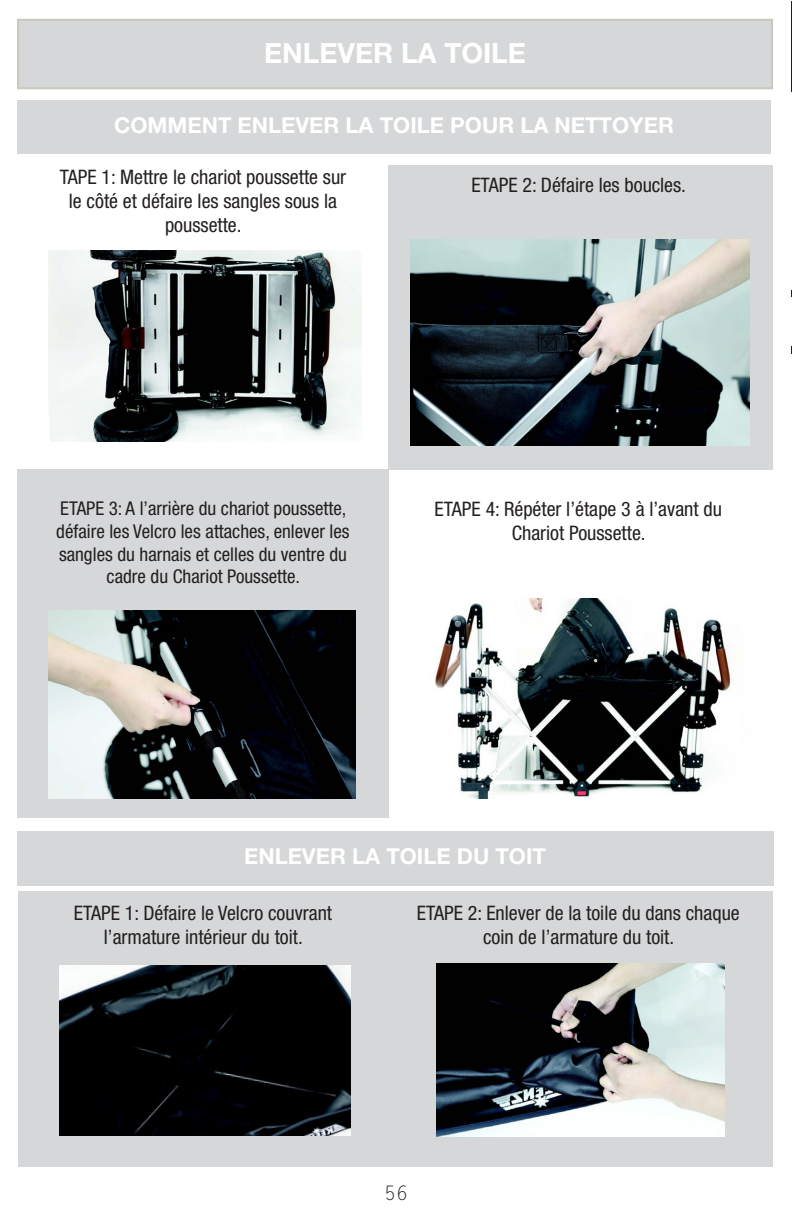
<style>
.page{position:relative;width:792px;height:1224px;background:#fff}
.page>*{position:absolute;margin:0;border:0;box-sizing:border-box;transform-origin:0 0}
.t1{font:700 27.8px "Helvetica Neue LT Std";color:#fff}
.t2{font:700 22px "Helvetica Neue LT Std";color:#fff}
.t3{font:condensed 20px/24px "Helvetica Neue LT Std";color:#231f20;text-align:center}
.t4{font:20px "Letter Gothic Std";color:#231f20}
.t5{font:condensed 19px/22.8px "Helvetica Neue LT Std";color:#231f20;text-align:center}
</style>
<div class="page">
<div style="left:389px;top:165px;width:384px;height:304px;background:#d5d7d8"></div>
<div style="left:17px;top:469px;width:372px;height:348px;background:#d5d7d8"></div>
<div style="left:17px;top:19px;width:756px;height:70px;background:#d5d7d8;border:2px solid #cac8bb"></div>
<div style="left:17px;top:100px;width:754px;height:54px;background:#d5d7d8"></div>
<div style="left:18px;top:891px;width:754px;height:276px;background:#d5d7d8"></div>
<div style="left:17px;top:831px;width:756px;height:54px;background:#d5d7d8"></div>
<img style="left:411px;top:240px;width:339px;height:206px">
<img style="left:435px;top:598px;width:296px;height:200px">
<img style="left:59px;top:965px;width:292px;height:170px">
<img style="left:436px;top:964px;width:288px;height:173px">
<img style="left:49px;top:251px;width:312px;height:190px">
<img style="left:49px;top:610px;width:306px;height:188px">
<hr style="left:791px;top:1px;width:1px;height:90px;background:#231f20">
<hr style="left:791px;top:290px;width:1px;height:64px;background:#231f20">
<hr style="left:791px;top:298px;width:1px;height:48px;background:#fff">
<p class="t1" style="left:264px;top:35px;width:263px">ENLEVER LA TOILE</p>
<p class="t2" style="left:114px;top:112px;width:561px">COMMENT ENLEVER LA TOILE POUR LA NETTOYER</p>
<p class="t3" style="left:60px;top:165px;width:288px">TAPE 1: Mettre le chariot poussette sur le côté et défaire les sangles sous la poussette.</p>
<p class="t3" style="left:471px;top:173px;width:216px">ETAPE 2: Défaire les boucles.</p>
<p class="t5" style="left:56px;top:497px;width:295px">ETAPE 3: A l’arrière du chariot poussette, défaire les Velcro les attaches, enlever les sangles du harnais et celles du ventre du cadre du Chariot Poussette.</p>
<p class="t3" style="left:435px;top:496px;width:289px">ETAPE 4: Répéter l’étape 3 à l’avant du<br>Chariot Poussette.</p>
<p class="t2" style="left:244px;top:843px;width:303px">ENLEVER LA TOILE DU TOIT</p>
<p class="t3" style="left:74px;top:901px;width:260px">ETAPE 1: Défaire le Velcro couvrant l’armature intérieur du toit.</p>
<p class="t3" style="left:417px;top:901px;width:325px">ETAPE 2: Enlever de la toile du dans chaque coin de l’armature du toit.</p>
<p class="t4" style="left:384px;top:1181px;width:25px">56</p>
</div>
